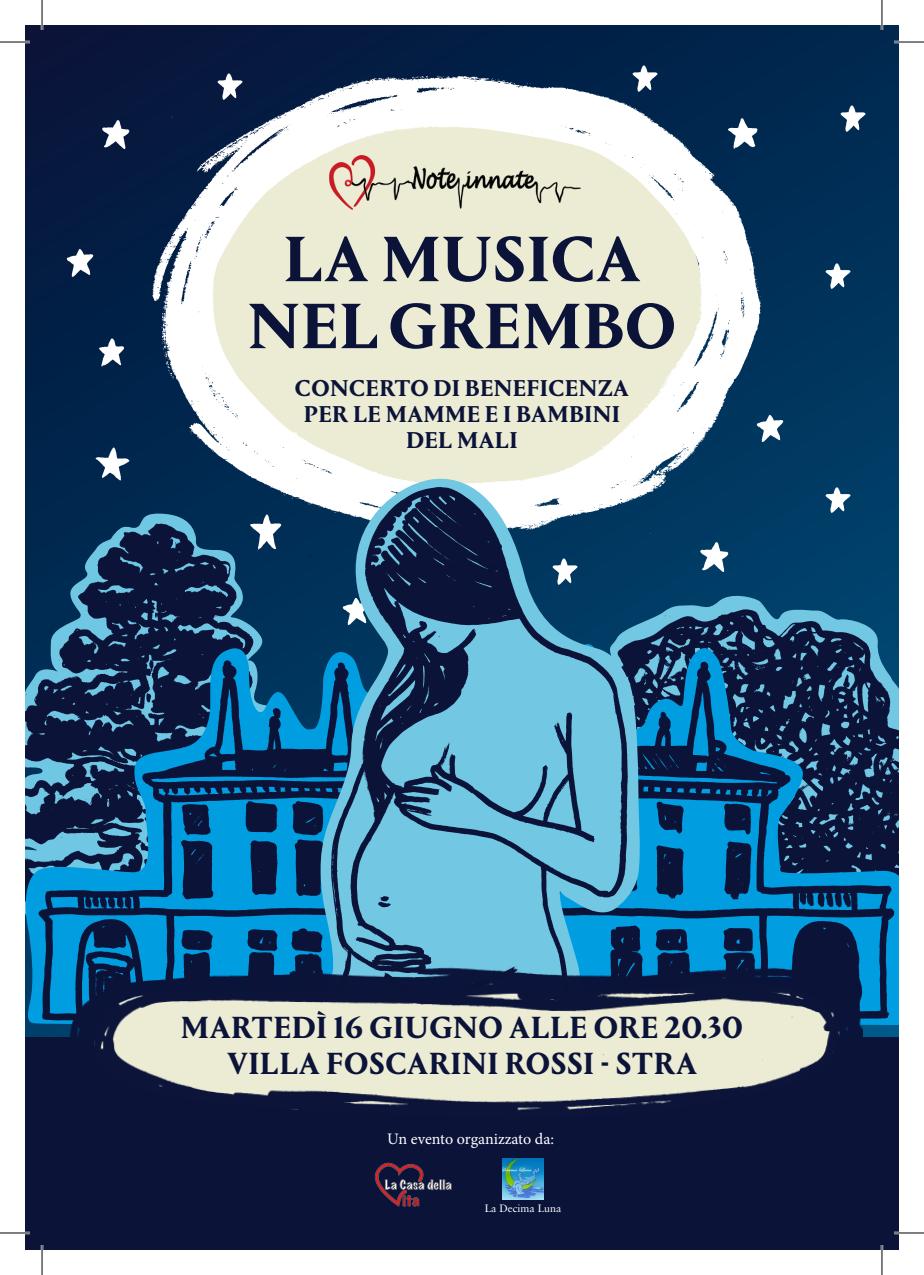
<style>
.page{position:relative;width:924px;height:1275px;background:#fff}
.page>*{position:absolute;margin:0;border:0;box-sizing:border-box;transform-origin:0 0}
.t1{font:700 67px/67px "Portrait";letter-spacing:.015em;color:#0b1339;text-align:center}
.t2{font:700 32px/35.6px "Portrait";letter-spacing:.015em;color:#0b1339;text-align:center}
.t3{font:700 24px/26px "Portrait";letter-spacing:.015em;color:#0b1339;text-align:center}
.t4{font:16px "Minion Pro";letter-spacing:-.005em;color:#fff}
.t5{font:10.8px "Sabon";color:#fff}
</style>
<div class="page">
<svg style="left:25px;top:25px;width:873px;height:566px;background:#012950"></svg>
<div style="left:25px;top:1037px;width:873px;height:213px;background:#0b1339"></div>
<img style="left:25px;top:521px;width:288px;height:117px">
<img style="left:641px;top:604px;width:257px;height:34px">
<svg style="left:25px;top:638px;width:873px;height:18px;background:#17375d"></svg>
<img style="left:25px;top:656px;width:873px;height:381px">
<img style="left:152px;top:42px;width:619px;height:498px">
<img style="left:755px;top:414px;width:32px;height:32px">
<img style="left:98px;top:118px;width:35px;height:34px">
<img style="left:696px;top:540px;width:35px;height:34px">
<img style="left:247px;top:513px;width:37px;height:39px">
<img style="left:98px;top:337px;width:29px;height:33px">
<img style="left:216px;top:70px;width:29px;height:31px">
<img style="left:92px;top:446px;width:40px;height:38px">
<img style="left:66px;top:248px;width:32px;height:32px">
<img style="left:838px;top:103px;width:30px;height:31px">
<img style="left:725px;top:118px;width:36px;height:34px">
<img style="left:823px;top:484px;width:30px;height:31px">
<img style="left:631px;top:63px;width:29px;height:30px">
<img style="left:823px;top:260px;width:30px;height:31px">
<img style="left:329px;top:156px;width:251px;height:54px">
<img style="left:375px;top:1162px;width:77px;height:45px">
<img style="left:313px;top:470px;width:321px;height:484px">
<img style="left:62px;top:954px;width:801px;height:157px">
<img style="left:502px;top:1158px;width:41px;height:41px">
<hr style="left:0;top:41px;width:30px;height:2px;background:#fff">
<hr style="left:893px;top:41px;width:30px;height:2px;background:#fff">
<hr style="left:0;top:1231px;width:30px;height:3px;background:#fff">
<hr style="left:893px;top:1231px;width:30px;height:3px;background:#fff">
<hr style="left:41px;top:0;width:2px;height:30px;background:#fff">
<hr style="left:41px;top:1245px;width:2px;height:30px;background:#fff">
<hr style="left:880px;top:0;width:2px;height:30px;background:#fff">
<hr style="left:880px;top:1245px;width:2px;height:30px;background:#fff">
<hr style="left:0;top:42px;width:30px;height:1px;background:#000">
<hr style="left:893px;top:42px;width:30px;height:1px;background:#000">
<hr style="left:0;top:1232px;width:30px;height:1px;background:#000">
<hr style="left:893px;top:1232px;width:30px;height:1px;background:#000">
<hr style="left:42px;top:0;width:1px;height:30px;background:#000">
<hr style="left:42px;top:1245px;width:1px;height:30px;background:#000">
<hr style="left:881px;top:0;width:1px;height:30px;background:#000">
<hr style="left:881px;top:1245px;width:1px;height:30px;background:#000">
<p class="t1" style="left:248px;top:222px;width:429px">LA MUSICA<br>NEL GREMBO</p>
<p class="t3" style="left:295px;top:374px;width:335px">CONCERTO DI BENEFICENZA<br>PER LE MAMME E I BAMBINI<br>DEL MALI</p>
<p class="t2" style="left:181px;top:1008px;width:563px">MARTEDÌ 16 GIUGNO ALLE ORE 20.30<br>VILLA FOSCARINI ROSSI - STRA</p>
<p class="t4" style="left:387px;top:1127px;width:168px">Un evento organizzato da:</p>
<p class="t5" style="left:484px;top:1201px;width:78px">La Decima Luna</p>
</div>
